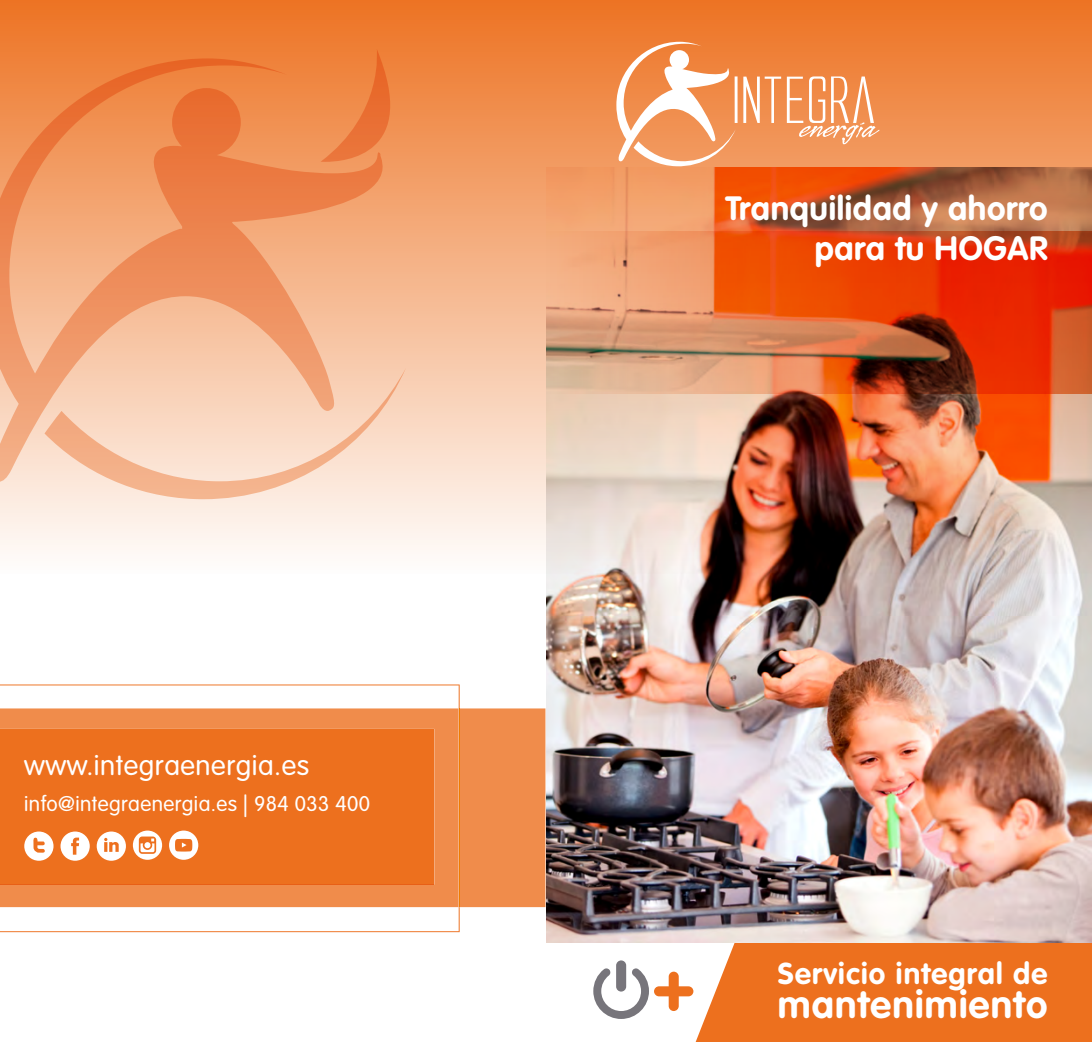
<style>
.page{position:relative;width:1092px;height:1042px;background:#fff}
.page>*{position:absolute;margin:0;border:0;box-sizing:border-box;transform-origin:0 0}
.t1{font:700 38.5px "VAG Rounded Std";letter-spacing:.03em;color:#fff}
.t2{font:700 33.25px/39.9px "VAG Rounded Std";letter-spacing:.02em;color:#fff;text-align:right}
.t3{font:700 29.75px "VAG Rounded Std";letter-spacing:.04em;color:#fff}
.t4{font:300 28px "VAG Rounded Std";letter-spacing:.02em;color:#fff}
.t5{font:300 21px "VAG Rounded Std";letter-spacing:.02em;color:#fff}
</style>
<div class="page">
<div style="left:546px;top:942px;width:545px;height:100px;background:#ed701e"></div>
<img style="left:546px;top:574px;width:545px;height:368px">
<img style="left:0;top:0;width:1091px;height:574px">
<svg style="left:545px;top:231px;width:546px;height:163px;background:#d96437"></svg>
<svg style="left:616px;top:42px;width:263px;height:125px"></svg>
<svg style="left:0;top:58px;width:418px;height:424px;background:#f19d6c"></svg>
<svg style="left:44px;top:368px;width:362px;height:131px;background:#f8d3bb"></svg>
<svg style="left:320px;top:49px;width:100px;height:113px;background:#ee8544"></svg>
<div style="left:459px;top:708px;width:86px;height:199px;background:#f08c4b"></div>
<svg style="left:0;top:684px;width:459px;height:248px;fill:#f18f50"></svg>
<hr style="left:458px;top:708px;width:1px;height:199px;background:#ef7c00">
<div style="left:0;top:729px;width:434px;height:155px;background:#ed701e"></div>
<svg style="left:133px;top:830px;width:29px;height:30px"></svg>
<svg style="left:169px;top:830px;width:29px;height:30px"></svg>
<svg style="left:24px;top:831px;width:29px;height:30px"></svg>
<svg style="left:60px;top:831px;width:30px;height:30px"></svg>
<svg style="left:97px;top:831px;width:29px;height:30px"></svg>
<svg style="left:546px;top:911px;width:200px;height:131px;background:#dec8be"></svg>
<h3 class="t4" style="left:24px;top:749px;width:286px">www.integraenergia.es</h3>
<p class="t5" style="left:24px;top:791px;width:347px">info@integraenergia.es | 984 033 400</p>
<h2 class="t2" style="left:725px;top:190px;width:323px">Tranquilidad y ahorro para tu HOGAR</h2>
<h3 class="t3" style="left:777px;top:956px;width:271px">Servicio integral de</h3>
<h1 class="t1" style="left:777px;top:982px;width:271px">mantenimiento</h1>
</div>
